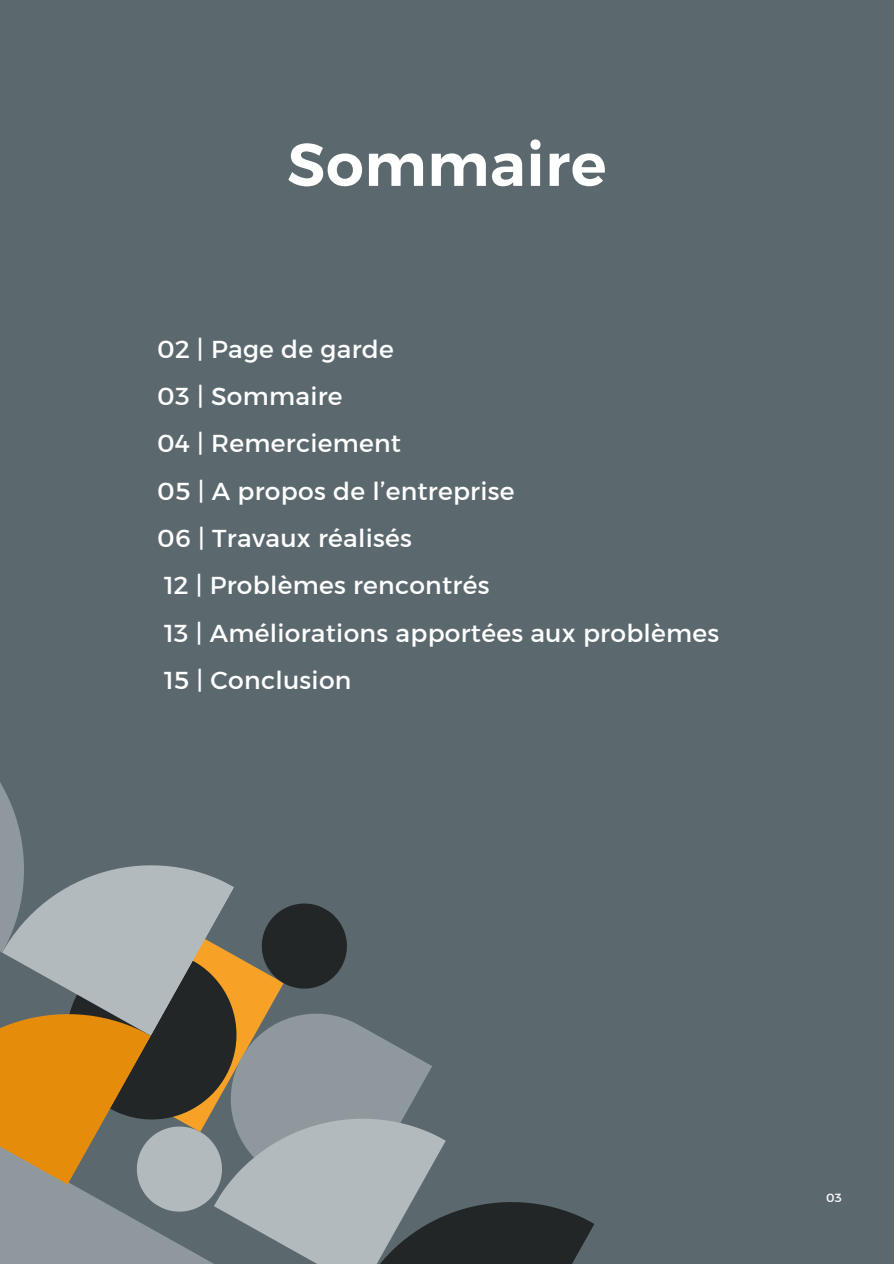
<style>
.page{position:relative;width:894px;height:1264px;background:#fff}
.page>*{position:absolute;margin:0;border:0;box-sizing:border-box;transform-origin:0 0}
.t1{font:700 59.7px "Kief Montaser Semi";letter-spacing:.01em;color:#fff}
.t2{font:24.9px "Kief Montaser Regular";letter-spacing:.01em;color:#fff}
.t3{font:12px "Kief Montaser Regular";color:#fff}
</style>
<div class="page">
<div style="left:0;top:0;width:893px;height:1263px;background:#5b696f"></div>
<svg style="left:0;top:782px;width:594px;height:481px"></svg>
<p class="t1" style="left:287px;top:128px;width:321px">Sommaire</p>
<p class="t2" style="left:157px;top:334px;width:238px">02 | Page de garde</p>
<p class="t2" style="left:157px;top:381px;width:187px">03 | Sommaire</p>
<p class="t2" style="left:157px;top:428px;width:245px">04 | Remerciement</p>
<p class="t2" style="left:157px;top:475px;width:359px">05 | A propos de l’entreprise</p>
<p class="t2" style="left:157px;top:523px;width:256px">06 | Travaux réalisés</p>
<p class="t2" style="left:164px;top:570px;width:327px">12 | Problèmes rencontrés</p>
<p class="t2" style="left:164px;top:617px;width:556px">13 | Améliorations apportées aux problèmes</p>
<p class="t2" style="left:164px;top:664px;width:189px">15 | Conclusion</p>
<h1 class="t3" style="left:826px;top:1190px;width:17px">03</h1>
</div>
